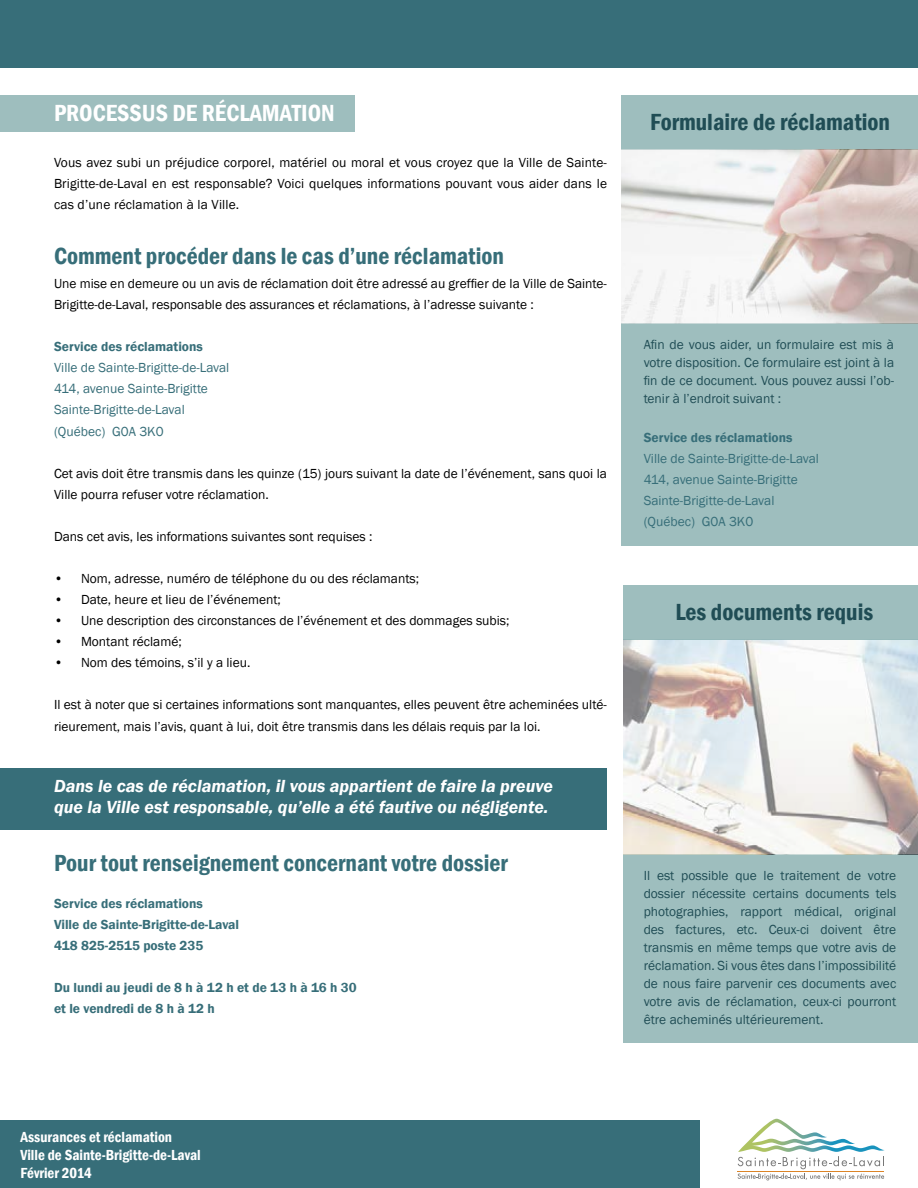
<style>
.page{position:relative;width:918px;height:1188px;background:#fff}
.page>*{position:absolute;margin:0;border:0;box-sizing:border-box;transform-origin:0 0}
.t1{font:600 condensed 24px "Franklin Gothic";color:#376e79}
.t2{font:600 condensed 24px "Franklin Gothic";color:#204d55}
.t3{font:600 condensed 24px "Franklin Gothic";color:#fff}
.t4{font:italic 600 18px/21.6px "Franklin Gothic";color:#fff}
.t5{font:600 condensed 15px/18px "Franklin Gothic";color:#fff}
.t6{font:13.5px/21px "Franklin Gothic";color:#000}
.t7{font:13.5px/18px "Franklin Gothic";color:#204d55;text-align:justify}
.t8{font:13.5px/21px "Franklin Gothic";color:#376e79}
.t9{font:600 13.5px/21px "Franklin Gothic";color:#376e79}
</style>
<div class="page">
<div style="left:623px;top:854px;width:295px;height:189px;background:#9ebebe"></div>
<img style="left:623px;top:640px;width:295px;height:214px">
<div style="left:0;top:0;width:918px;height:68px;background:#376e79"></div>
<div style="left:621px;top:323px;width:297px;height:223px;background:#9ebebe"></div>
<div style="left:621px;top:95px;width:297px;height:54px;background:#9ebebe"></div>
<img style="left:621px;top:149px;width:297px;height:174px">
<div style="left:0;top:95px;width:354px;height:37px;background:#9ebebe"></div>
<div style="left:0;top:1120px;width:700px;height:68px;background:#376e79"></div>
<svg style="left:738px;top:1119px;width:147px;height:61px"></svg>
<div style="left:623px;top:585px;width:295px;height:55px;background:#9ebebe"></div>
<hr style="left:917px;top:1120px;width:1px;height:68px;background:#376e79">
<div style="left:0;top:768px;width:607px;height:62px;background:#376e79"></div>
<h1 class="t3" style="left:54px;top:97px;width:282px">PROCESSUS DE RÉCLAMATION</h1>
<p class="t6" style="left:54px;top:153px;width:555px;text-align:justify">Vous avez subi un préjudice corporel, matériel ou moral et vous croyez que la Ville de Sainte-Brigitte-de-Laval en est responsable? Voici quelques informations pouvant vous aider dans le cas d’une réclamation à la Ville.</p>
<h1 class="t1" style="left:54px;top:240px;width:451px">Comment procéder dans le cas d’une réclamation</h1>
<p class="t6" style="left:54px;top:274px;width:554px">Une mise en demeure ou un avis de réclamation doit être adressé au greffier de la Ville de Sainte-<br>Brigitte-de-Laval, responsable des assurances et réclamations, à l’adresse suivante :</p>
<p class="t9" style="left:54px;top:337px;width:150px">Service des réclamations</p>
<p class="t8" style="left:54px;top:358px;width:177px">Ville de Sainte-Brigitte-de-Laval<br>414, avenue Sainte-Brigitte<br>Sainte-Brigitte-de-Laval (Québec) G0A 3K0</p>
<p class="t6" style="left:54px;top:463px;width:554px">Cet avis doit être transmis dans les quinze (15) jours suivant la date de l’événement, sans quoi la<br>Ville pourra refuser votre réclamation.</p>
<p class="t6" style="left:54px;top:526px;width:320px">Dans cet avis, les informations suivantes sont requises :</p>
<p class="t6" style="left:54px;top:568px;width:367px">• Nom, adresse, numéro de téléphone du ou des réclamants;</p>
<p class="t6" style="left:54px;top:589px;width:228px">• Date, heure et lieu de l’événement;</p>
<p class="t6" style="left:54px;top:610px;width:457px">• Une description des circonstances de l’événement et des dommages subis;</p>
<p class="t6" style="left:54px;top:631px;width:129px">• Montant réclamé;</p>
<p class="t6" style="left:54px;top:652px;width:198px">• Nom des témoins, s’il y a lieu.</p>
<p class="t6" style="left:54px;top:693px;width:554px;line-height:22.5px">Il est à noter que si certaines informations sont manquantes, elles peuvent être acheminées ulté&shy;rieurement, mais l’avis, quant à lui, doit être transmis dans les délais requis par la loi.</p>
<h2 class="t4" style="left:54px;top:775px;width:500px">Dans le cas de réclamation, il vous appartient de faire la preuve que la Ville est responsable, qu’elle a été fautive ou négligente.</h2>
<h1 class="t1" style="left:54px;top:847px;width:455px">Pour tout renseignement concernant votre dossier</h1>
<p class="t9" style="left:54px;top:893px;width:187px">Service des réclamations<br>Ville de Sainte-Brigitte-de-Laval<br>418 825-2515 poste 235</p>
<p class="t9" style="left:54px;top:977px;width:304px">Du lundi au jeudi de 8 h à 12 h et de 13 h à 16 h 30 et le vendredi de 8 h à 12 h</p>
<h1 class="t2" style="left:650px;top:106px;width:241px">Formulaire de réclamation</h1>
<p class="t7" style="left:644px;top:336px;width:252px">Afin de vous aider, un formulaire est mis à votre disposition. Ce formulaire est joint à la fin de ce document. Vous pouvez aussi l’ob&shy;tenir à l’endroit suivant :</p>
<p class="t9" style="left:644px;top:427px;width:150px">Service des réclamations</p>
<p class="t8" style="left:644px;top:448px;width:177px">Ville de Sainte-Brigitte-de-Laval<br>414, avenue Sainte-Brigitte<br>Sainte-Brigitte-de-Laval (Québec) G0A 3K0</p>
<h1 class="t2" style="left:675px;top:596px;width:199px">Les documents requis</h1>
<p class="t7" style="left:644px;top:867px;width:254px">Il est possible que le traitement de votre dossier nécessite certains documents tels photographies, rapport médical, original des factures, etc. Ceux-ci doivent être transmis en même temps que votre avis de réclamation. Si vous êtes dans l’impossibilité de nous faire parvenir ces documents avec votre avis de réclamation, ceux-ci pourront être acheminés ultérieurement.</p>
<p class="t5" style="left:21px;top:1127px;width:182px">Assurances et réclamation<br>Ville de Sainte-Brigitte-de-Laval<br>Février 2014</p>
</div>
